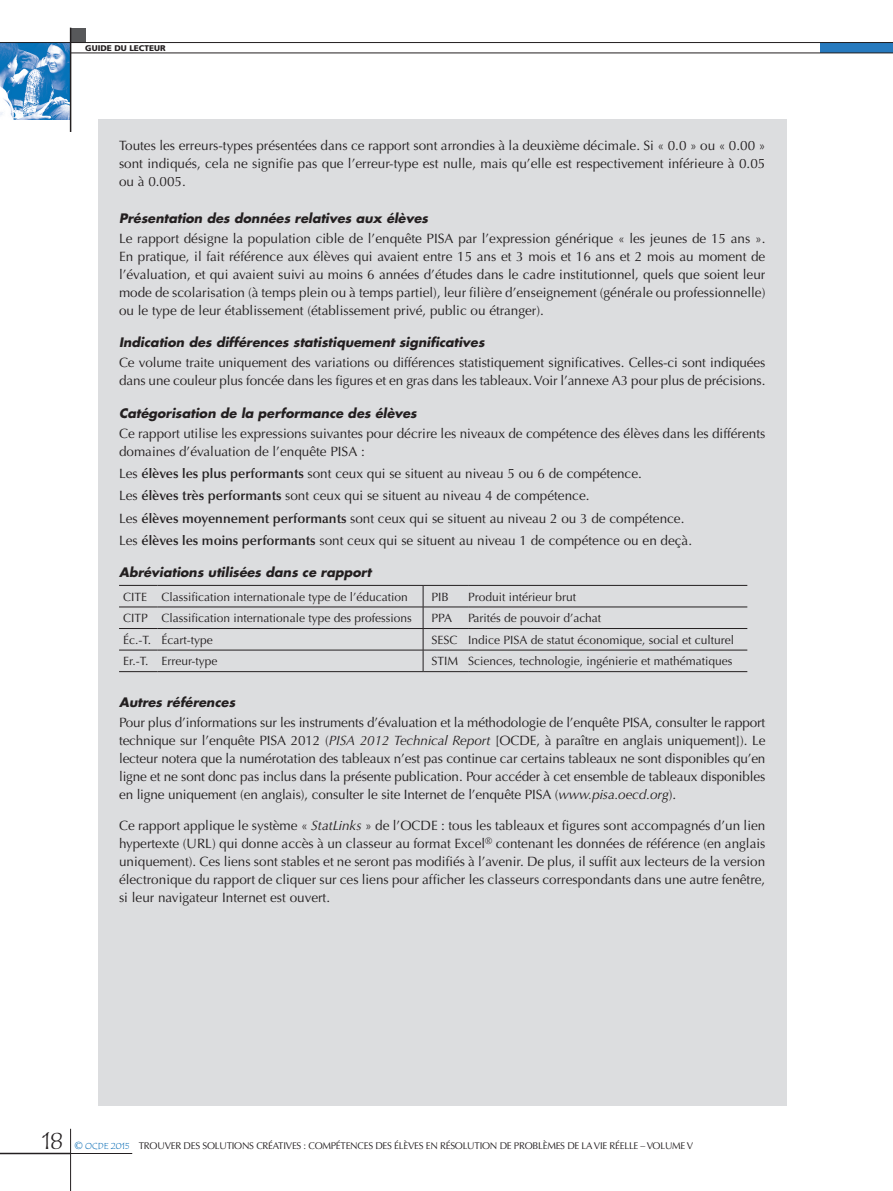
<style>
.page{position:relative;width:893px;height:1191px;background:#fff}
.page>*{position:absolute;margin:0;border:0;box-sizing:border-box;transform-origin:0 0}
.t1{font:24px "Tempus Sans ITC Std";color:#231f20}
.t2{font:13.5px/18px "Optima LT Std";color:#231f20;text-align:justify}
.t3{font:italic 700 12.75px "Futura Std";color:#231f20}
.t4{font:12px "Optima LT Std";color:#231f20}
.t5{font:9.75px "Optima LT Std";letter-spacing:-.025em;color:#231f20}
.t6{font:900 8.25px "Frutiger LT Std";color:#231f20}
.s1{font-weight:600}
.s2{font-style:italic}
.s3{font-size:10.5px;color:#0168b3}
.s4{font-family:"Tempus Sans ITC Std";font-size:9px;color:#0168b3}
</style>
<div class="page">
<img style="left:0;top:43px;width:70px;height:76px">
<div style="left:821px;top:43px;width:72px;height:10px;background:#277abe"></div>
<div style="left:71px;top:28px;width:14px;height:15px;background:#57585a"></div>
<hr style="left:70px;top:1128px;width:1px;height:63px;background:#231f20">
<hr style="left:71px;top:1153px;width:61px;height:1px;background:#231f20">
<hr style="left:0;top:42px;width:893px;height:1px;background:#231f20">
<hr style="left:71px;top:53px;width:822px;height:1px;background:#231f20">
<hr style="left:70px;top:28px;width:1px;height:104px;background:#231f20">
<hr style="left:0;top:1152px;width:71px;height:2px;background:#231f20">
<div style="left:98px;top:119px;width:689px;height:987px;background:#dcdddf"></div>
<svg style="left:423px;top:586px;width:1px;height:85px"></svg>
<hr style="left:119px;top:585px;width:38px;height:1px;background:#231f20">
<hr style="left:157px;top:585px;width:266px;height:1px;background:#231f20">
<hr style="left:423px;top:585px;width:45px;height:1px;background:#231f20">
<hr style="left:468px;top:585px;width:279px;height:1px;background:#231f20">
<hr style="left:119px;top:606px;width:38px;height:1px;background:#231f20">
<hr style="left:157px;top:606px;width:266px;height:1px;background:#231f20">
<hr style="left:423px;top:606px;width:45px;height:1px;background:#231f20">
<hr style="left:468px;top:606px;width:279px;height:1px;background:#231f20">
<hr style="left:119px;top:628px;width:38px;height:1px;background:#231f20">
<hr style="left:157px;top:628px;width:266px;height:1px;background:#231f20">
<hr style="left:423px;top:628px;width:45px;height:1px;background:#231f20">
<hr style="left:468px;top:628px;width:279px;height:1px;background:#231f20">
<hr style="left:119px;top:650px;width:38px;height:1px;background:#231f20">
<hr style="left:157px;top:650px;width:266px;height:1px;background:#231f20">
<hr style="left:423px;top:650px;width:45px;height:1px;background:#231f20">
<hr style="left:468px;top:650px;width:279px;height:1px;background:#231f20">
<hr style="left:119px;top:671px;width:38px;height:1px;background:#231f20">
<hr style="left:157px;top:671px;width:266px;height:1px;background:#231f20">
<hr style="left:423px;top:671px;width:45px;height:1px;background:#231f20">
<hr style="left:468px;top:671px;width:279px;height:1px;background:#231f20">
<p class="t6" style="left:85px;top:43px;width:82px">GUIDE DU LECTEUR</p>
<p class="t2" style="left:119px;top:137px;width:648px">Toutes les erreurs-types présentées dans ce rapport sont arrondies à la deuxième décimale. Si « 0.0 » ou « 0.00 » sont indiqués, cela ne signifie pas que l’erreur-type est nulle, mais qu’elle est respectivement inférieure à 0.05 ou à 0.005.</p>
<p class="t3" style="left:119px;top:209px;width:310px">Présentation des données relatives aux élèves</p>
<p class="t2" style="left:119px;top:229px;width:648px">Le rapport désigne la population cible de l’enquête PISA par l’expression générique « les jeunes de 15 ans ».<br>En pratique, il fait référence aux élèves qui avaient entre 15 ans et 3 mois et 16 ans et 2 mois au moment de l’évaluation, et qui avaient suivi au moins 6 années d’études dans le cadre institutionnel, quels que soient leur mode de scolarisation (à temps plein ou à temps partiel), leur filière d’enseignement (générale ou professionnelle) ou le type de leur établissement (établissement privé, public ou étranger).</p>
<p class="t3" style="left:119px;top:334px;width:367px">Indication des différences statistiquement significatives</p>
<p class="t2" style="left:119px;top:354px;width:648px">Ce volume traite uniquement des variations ou différences statistiquement significatives. Celles-ci sont indiquées dans une couleur plus foncée dans les figures et en gras dans les tableaux. Voir l’annexe A3 pour plus de précisions.</p>
<p class="t3" style="left:119px;top:404px;width:299px">Catégorisation de la performance des élèves</p>
<p class="t2" style="left:119px;top:424px;width:648px">Ce rapport utilise les expressions suivantes pour décrire les niveaux de compétence des élèves dans les différents domaines d’évaluation de l’enquête PISA :</p>
<p class="t2" style="left:119px;top:462px;width:574px;line-height:22.2px;text-align:left">Les <span class="s1">élèves les plus performants</span> sont ceux qui se situent au niveau 5 ou 6 de compétence.<br>Les <span class="s1">élèves très performants</span> sont ceux qui se situent au niveau 4 de compétence.<br>Les <span class="s1">élèves moyennement performants</span> sont ceux qui se situent au niveau 2 ou 3 de compétence.<br>Les <span class="s1">élèves les moins performants</span> sont ceux qui se situent au niveau 1 de compétence ou en deçà.</p>
<p class="t3" style="left:119px;top:564px;width:254px">Abréviations utilisées dans ce rapport</p>
<p class="t4" style="left:123px;top:589px;width:286px">CITE Classification internationale type de l’éducation</p>
<p class="t4" style="left:432px;top:589px;width:19px">PIB</p>
<p class="t4" style="left:468px;top:589px;width:110px">Produit intérieur brut</p>
<p class="t4" style="left:123px;top:611px;width:290px">CITP Classification internationale type des professions</p>
<p class="t4" style="left:432px;top:611px;width:22px">PPA</p>
<p class="t4" style="left:468px;top:611px;width:135px">Parités de pouvoir d’achat</p>
<p class="t4" style="left:123px;top:632px;width:91px">Éc.-T. Écart-type</p>
<p class="t4" style="left:432px;top:632px;width:304px">SESC Indice PISA de statut économique, social et culturel</p>
<p class="t4" style="left:123px;top:654px;width:96px">Er.-T. Erreur-type</p>
<p class="t4" style="left:432px;top:654px;width:302px">STIM Sciences, technologie, ingénierie et mathématiques</p>
<p class="t3" style="left:119px;top:693px;width:118px">Autres références</p>
<p class="t2" style="left:119px;top:713px;width:648px">Pour plus d’informations sur les instruments d’évaluation et la méthodologie de l’enquête PISA, consulter le rapport technique sur l’enquête PISA 2012 (<span class="s2">PISA 2012 Technical Report</span> [OCDE, à paraître en anglais uniquement]). Le lecteur notera que la numérotation des tableaux n’est pas continue car certains tableaux ne sont disponibles qu’en ligne et ne sont donc pas inclus dans la présente publication. Pour accéder à cet ensemble de tableaux disponibles en ligne uniquement (en anglais), consulter le site Internet de l’enquête PISA (<span class="s2">www.pisa.oecd.org</span>).</p>
<p class="t2" style="left:119px;top:816px;width:648px">Ce rapport applique le système « <span class="s2">StatLinks</span> » de l’OCDE : tous les tableaux et figures sont accompagnés d’un lien hypertexte (URL) qui donne accès à un classeur au format Excel<sup>®</sup> contenant les données de référence (en anglais uniquement). Ces liens sont stables et ne seront pas modifiés à l’avenir. De plus, il suffit aux lecteurs de la version électronique du rapport de cliquer sur ces liens pour afficher les classeurs correspondants dans une autre fenêtre, si leur navigateur Internet est ouvert.</p>
<h1 class="t1" style="left:42px;top:1125px;width:23px">18</h1>
<p class="t5" style="left:75px;top:1140px;width:620px"><span class="s3">©</span> <span class="s4">OCDE 2015</span> TROUVER DES SOLUTIONS CRÉATIVES : COMPÉTENCES DES ÉLÈVES EN RÉSOLUTION DE PROBLÈMES DE LA VIE RÉELLE – VOLUME V</p>
</div>
